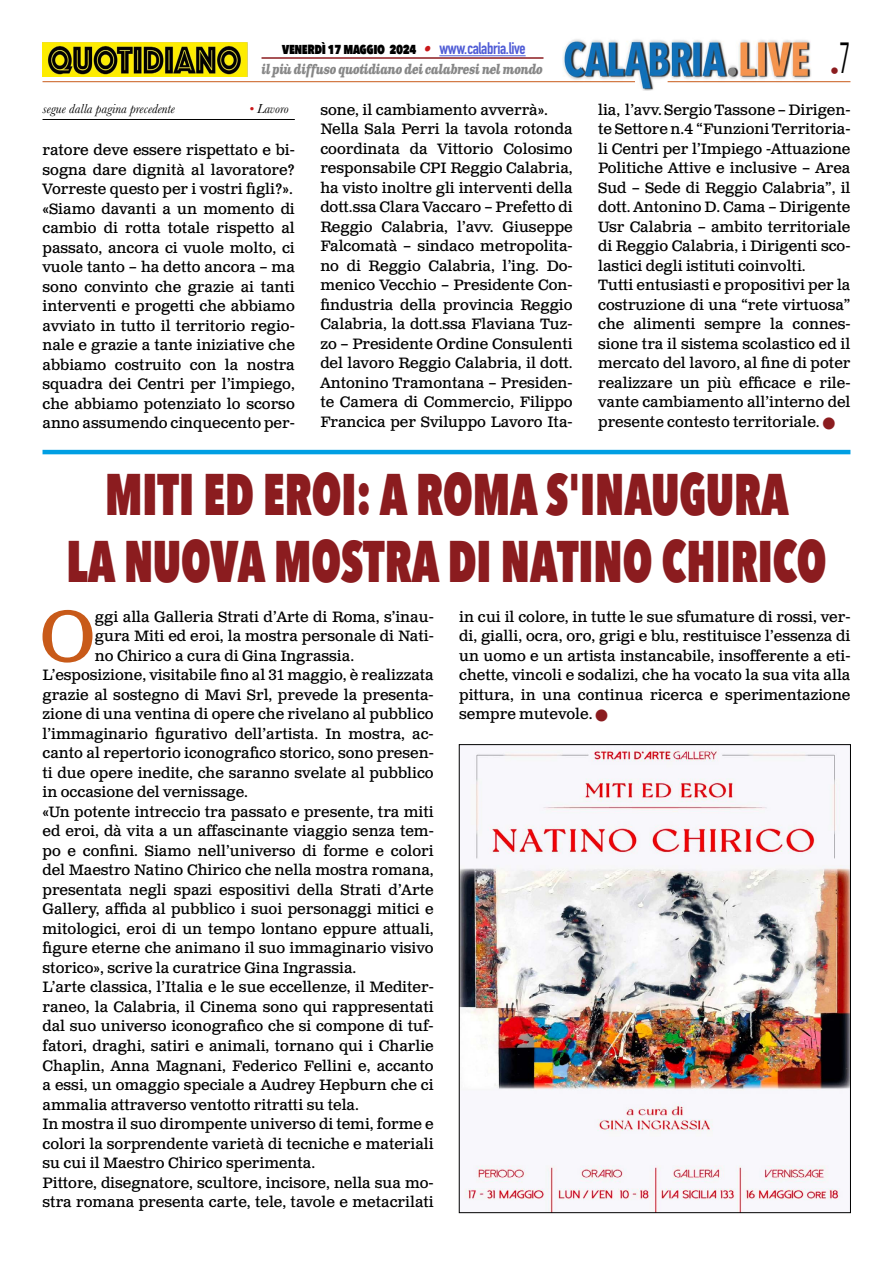
<style>
.page{position:relative;width:893px;height:1263px;background:#fff}
.page>*{position:absolute;margin:0;border:0;box-sizing:border-box;transform-origin:0 0}
.t1{font:71.25px "Clarendon Text Pro";color:#c85a19}
.t2{font:800 58.5px/67.5px "Avenir Next Condensed";color:#8b1c1f;text-align:center;scale:.79 1}
.t3{font:18px "Avenir Next Condensed";color:#8b1c1f}
.t4{font:15px/19.5px "Clarendon Text Pro";color:#000}
.t5{font:800 15px "Avenir Next Condensed";letter-spacing:-.03em;color:#000;scale:.9 1}
.t6{font:italic 700 13.5px "Clarendon Text Pro";letter-spacing:-.05em;color:#878787;scale:.79 1}
.t7{font:italic 13.5px "Baskerville";color:#000}
.s1{font-family:"Clarendon Text Pro";font-weight:700;font-style:italic;color:#ca181a}
.s2{font-family:"DIN Condensed";font-weight:700;font-size:16.5px;color:#4f5cd6}
.s3{color:#ca181a}
.s4{color:#8b1c1f}
</style>
<div class="page">
<img style="left:563px;top:39px;width:248px;height:51px">
<hr style="left:43px;top:81px;width:592px;height:1px;background:#c85a19">
<hr style="left:668px;top:81px;width:182px;height:1px;background:#c85a19">
<hr style="left:439px;top:55px;width:87px;height:1px;background:#4f5cd6">
<hr style="left:261px;top:57px;width:282px;height:2px;background:#8b1c1f">
<img style="left:43px;top:42px;width:204px;height:35px">
<hr style="left:43px;top:119px;width:252px;height:1px;background:#000">
<hr style="left:43px;top:450px;width:807px;height:4px;background:#009fe3">
<img style="left:461px;top:749px;width:388px;height:462px">
<p class="t5" style="left:282px;top:39px;width:272px">venerdì 17 maggio 2024 <span class="s1">•</span> <span class="s2">www.calabria.live</span></p>
<p class="t6" style="left:261px;top:61px;width:358px">il più diffuso quotidiano dei calabresi nel mondo</p>
<p class="t3" style="left:830px;top:55px;width:22px">•<sup>7</sup></p>
<p class="t7" style="left:43px;top:100px;width:134px">segue dalla pagina precedente</p>
<p class="t7" style="left:249px;top:100px;width:41px"><span class="s3">•</span> Lavoro</p>
<p class="t4" style="left:43px;top:141px;width:254px">ratore deve essere rispettato e bi&shy;sogna dare dignità al lavoratore?<br>Vorreste questo per i vostri figli?». «Siamo davanti a un momento di cambio di rotta totale rispetto al passato, ancora ci vuole molto, ci vuole tanto – ha detto ancora – ma sono convinto che grazie ai tanti interventi e progetti che abbiamo avviato in tutto il territorio regio&shy;nale e grazie a tante iniziative che abbiamo costruito con la nostra squadra dei Centri per l’impiego, che abbiamo potenziato lo scorso anno assumendo cinquecento per-</p>
<p class="t4" style="left:320px;top:101px;width:254px">sone, il cambiamento avverrà».<br>Nella Sala Perri la tavola rotonda coordinata da Vittorio Colosimo responsabile CPI Reggio Calabria, ha visto inoltre gli interventi della dott.ssa Clara Vaccaro – Prefetto di Reggio Calabria, l’avv. Giuseppe Falcomatà – sindaco metropolita&shy;no di Reggio Calabria, l’ing. Do&shy;menico Vecchio – Presidente Con&shy;findustria della provincia Reggio Calabria, la dott.ssa Flaviana Tuz&shy;zo – Presidente Ordine Consulenti del lavoro Reggio Calabria, il dott.<br>Antonino Tramontana – Presiden&shy;te Camera di Commercio, Filippo Francica per Sviluppo Lavoro Ita-</p>
<p class="t4" style="left:598px;top:101px;width:254px">lia, l’avv. Sergio Tassone – Dirigen&shy;te Settore n.4 “Funzioni Territoria&shy;li Centri per l’Impiego -Attuazione Politiche Attive e inclusive – Area Sud – Sede di Reggio Calabria”, il dott. Antonino D. Cama – Dirigente Usr Calabria – ambito territoriale di Reggio Calabria, i Dirigenti sco&shy;lastici degli istituti coinvolti.<br>Tutti entusiasti e propositivi per la costruzione di una “rete virtuosa” che alimenti sempre la connes&shy;sione tra il sistema scolastico ed il mercato del lavoro, al fine di poter realizzare un più efficace e rile&shy;vante cambiamento all’interno del presente contesto territoriale. <span class="s4">■</span></p>
<h2 class="t2" style="left:66px;top:460px;width:964px">MITI ED EROI: A ROMA S'INAUGURA<br>LA NUOVA MOSTRA DI NATINO CHIRICO</h2>
<h1 class="t1" style="left:40px;top:593px;width:56px">O</h1>
<p class="t4" style="left:95px;top:608px;width:340px">ggi alla Galleria Strati d’Arte di Roma, s’inau-</p>
<p class="t4" style="left:459px;top:608px;width:393px;text-align:justify">in cui il colore, in tutte le sue sfumature di rossi, ver&shy;di, gialli, ocra, oro, grigi e blu, restituisce l’essenza di un uomo e un artista instancabile, insofferente a eti&shy;chette, vincoli e sodalizi, che ha vocato la sua vita alla pittura, in una continua ricerca e sperimentazione sempre mutevole. <span class="s4">■</span></p>
<p class="t4" style="left:95px;top:627px;width:340px">gura Miti ed eroi, la mostra personale di Nati-</p>
<p class="t4" style="left:95px;top:647px;width:261px">no Chirico a cura di Gina Ingrassia.</p>
<p class="t4" style="left:43px;top:666px;width:393px">L’esposizione, visitabile fino al 31 maggio, è realizzata</p>
<p class="t4" style="left:43px;top:686px;width:393px">grazie al sostegno di Mavi Srl, prevede la presenta-</p>
<p class="t4" style="left:43px;top:705px;width:393px">zione di una ventina di opere che rivelano al pubblico</p>
<p class="t4" style="left:43px;top:725px;width:393px">l’immaginario figurativo dell’artista. In mostra, ac-</p>
<p class="t4" style="left:43px;top:744px;width:393px">canto al repertorio iconografico storico, sono presen-</p>
<p class="t4" style="left:43px;top:764px;width:393px">ti due opere inedite, che saranno svelate al pubblico</p>
<p class="t4" style="left:43px;top:783px;width:207px">in occasione del vernissage.</p>
<p class="t4" style="left:43px;top:803px;width:393px">«Un potente intreccio tra passato e presente, tra miti</p>
<p class="t4" style="left:43px;top:822px;width:393px">ed eroi, dà vita a un affascinante viaggio senza tem-</p>
<p class="t4" style="left:43px;top:842px;width:393px">po e confini. Siamo nell’universo di forme e colori</p>
<p class="t4" style="left:43px;top:861px;width:393px">del Maestro Natino Chirico che nella mostra romana,</p>
<p class="t4" style="left:43px;top:881px;width:393px">presentata negli spazi espositivi della Strati d’Arte</p>
<p class="t4" style="left:43px;top:900px;width:393px">Gallery, affida al pubblico i suoi personaggi mitici e</p>
<p class="t4" style="left:43px;top:920px;width:393px">mitologici, eroi di un tempo lontano eppure attuali,</p>
<p class="t4" style="left:43px;top:939px;width:393px">figure eterne che animano il suo immaginario visivo</p>
<p class="t4" style="left:43px;top:959px;width:315px">storico», scrive la curatrice Gina Ingrassia.</p>
<p class="t4" style="left:43px;top:978px;width:393px">L’arte classica, l’Italia e le sue eccellenze, il Mediter-</p>
<p class="t4" style="left:43px;top:998px;width:393px">raneo, la Calabria, il Cinema sono qui rappresentati</p>
<p class="t4" style="left:43px;top:1017px;width:393px">dal suo universo iconografico che si compone di tuf-</p>
<p class="t4" style="left:43px;top:1037px;width:393px">fatori, draghi, satiri e animali, tornano qui i Charlie</p>
<p class="t4" style="left:43px;top:1056px;width:393px">Chaplin, Anna Magnani, Federico Fellini e, accanto</p>
<p class="t4" style="left:43px;top:1076px;width:393px">a essi, un omaggio speciale a Audrey Hepburn che ci</p>
<p class="t4" style="left:43px;top:1095px;width:318px">ammalia attraverso ventotto ritratti su tela.</p>
<p class="t4" style="left:43px;top:1115px;width:393px">In mostra il suo dirompente universo di temi, forme e</p>
<p class="t4" style="left:43px;top:1134px;width:393px">colori la sorprendente varietà di tecniche e materiali</p>
<p class="t4" style="left:43px;top:1154px;width:274px">su cui il Maestro Chirico sperimenta.</p>
<p class="t4" style="left:43px;top:1173px;width:393px">Pittore, disegnatore, scultore, incisore, nella sua mo-</p>
<p class="t4" style="left:43px;top:1193px;width:393px">stra romana presenta carte, tele, tavole e metacrilati</p>
</div>
